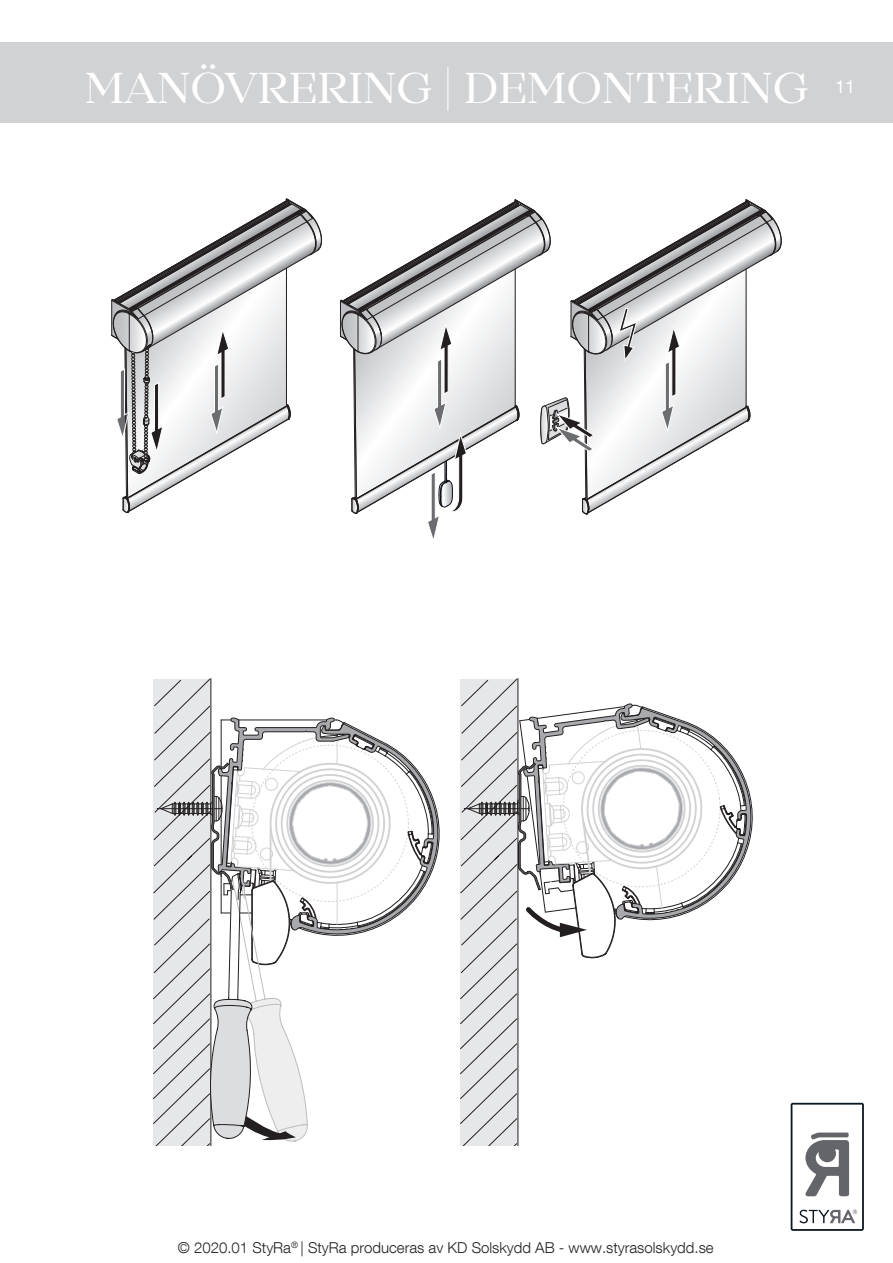
<style>
.page{position:relative;width:893px;height:1263px;background:#fff}
.page>*{position:absolute;margin:0;border:0;box-sizing:border-box;transform-origin:0 0}
.t1{font:45px "Mirador";color:#fff}
.t2{font:18px "Helvetica Neue LT Std";color:#fff}
.t3{font:300 15px "Helvetica Neue LT Com";color:#231f20}
</style>
<div class="page">
<div style="left:0;top:43px;width:893px;height:80px;background:#d1d2d4"></div>
<svg style="left:791px;top:1103px;width:73px;height:128px"></svg>
<svg style="left:111px;top:198px;width:212px;height:315px"></svg>
<svg style="left:340px;top:199px;width:442px;height:340px"></svg>
<svg style="left:460px;top:678px;width:293px;height:467px"></svg>
<svg style="left:153px;top:678px;width:287px;height:467px"></svg>
<h1 class="t1" style="left:85px;top:62px;width:725px">MANÖVRERING | DEMONTERING</h1>
<p class="t2" style="left:835px;top:75px;width:22px">11</p>
<p class="t3" style="left:178px;top:1238px;width:537px">© 2020.01 StyRa<sup>®</sup> | StyRa produceras av KD Solskydd AB - www.styrasolskydd.se</p>
</div>
